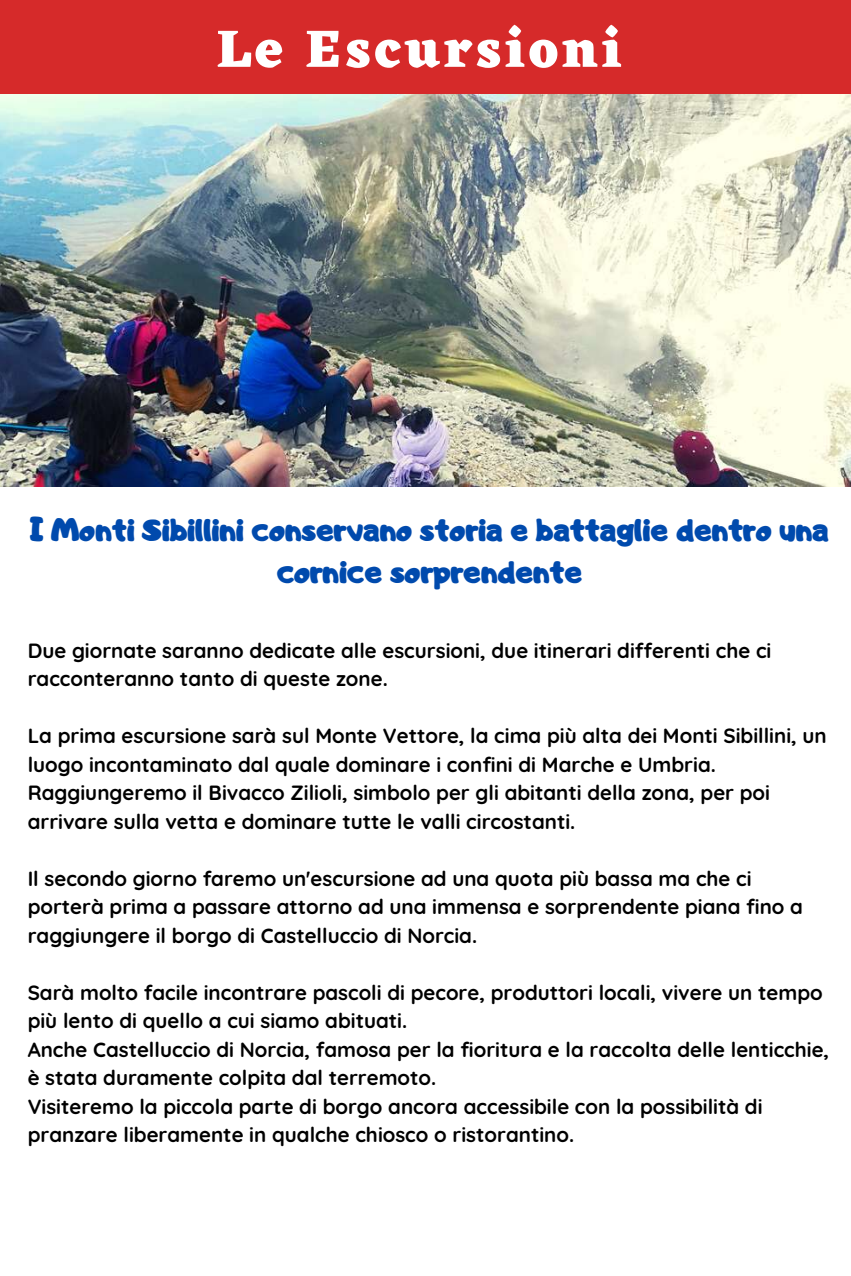
<style>
.page{position:relative;width:851px;height:1276px;background:#fff}
.page>*{position:absolute;margin:0;border:0;box-sizing:border-box;transform-origin:0 0}
.t1{font:800 54px "Eczar";letter-spacing:.075em;color:#fff}
.t2{font:31.5px/42.8px "CA Generated";color:#004aad;text-align:center}
.t3{font:700 20.55px/28.5px "Quicksand";color:#000}
</style>
<div class="page">
<div style="left:0;top:0;width:850px;height:101px;background:#d62a2a"></div>
<img style="left:0;top:95px;width:850px;height:391px">
<h1 class="t1" style="left:216px;top:17px;width:407px">Le Escursioni</h1>
<h2 class="t2" style="left:30px;top:507px;width:799px">I Monti Sibillini conservano storia e battaglie dentro una cornice sorprendente</h2>
<p class="t3" style="left:28px;top:636px;width:745px">Due giornate saranno dedicate alle escursioni, due itinerari differenti che ci racconteranno tanto di queste zone.</p>
<p class="t3" style="left:28px;top:721px;width:800px">La prima escursione sarà sul Monte Vettore, la cima più alta dei Monti Sibillini, un luogo incontaminato dal quale dominare i confini di Marche e Umbria.<br>Raggiungeremo il Bivacco Zilioli, simbolo per gli abitanti della zona, per poi arrivare sulla vetta e dominare tutte le valli circostanti.</p>
<p class="t3" style="left:28px;top:864px;width:776px">Il secondo giorno faremo un'escursione ad una quota più bassa ma che ci porterà prima a passare attorno ad una immensa e sorprendente piana fino a raggiungere il borgo di Castelluccio di Norcia.</p>
<p class="t3" style="left:28px;top:978px;width:803px">Sarà molto facile incontrare pascoli di pecore, produttori locali, vivere un tempo più lento di quello a cui siamo abituati.<br>Anche Castelluccio di Norcia, famosa per la fioritura e la raccolta delle lenticchie, è stata duramente colpita dal terremoto.<br>Visiteremo la piccola parte di borgo ancora accessibile con la possibilità di pranzare liberamente in qualche chiosco o ristorantino.</p>
</div>
